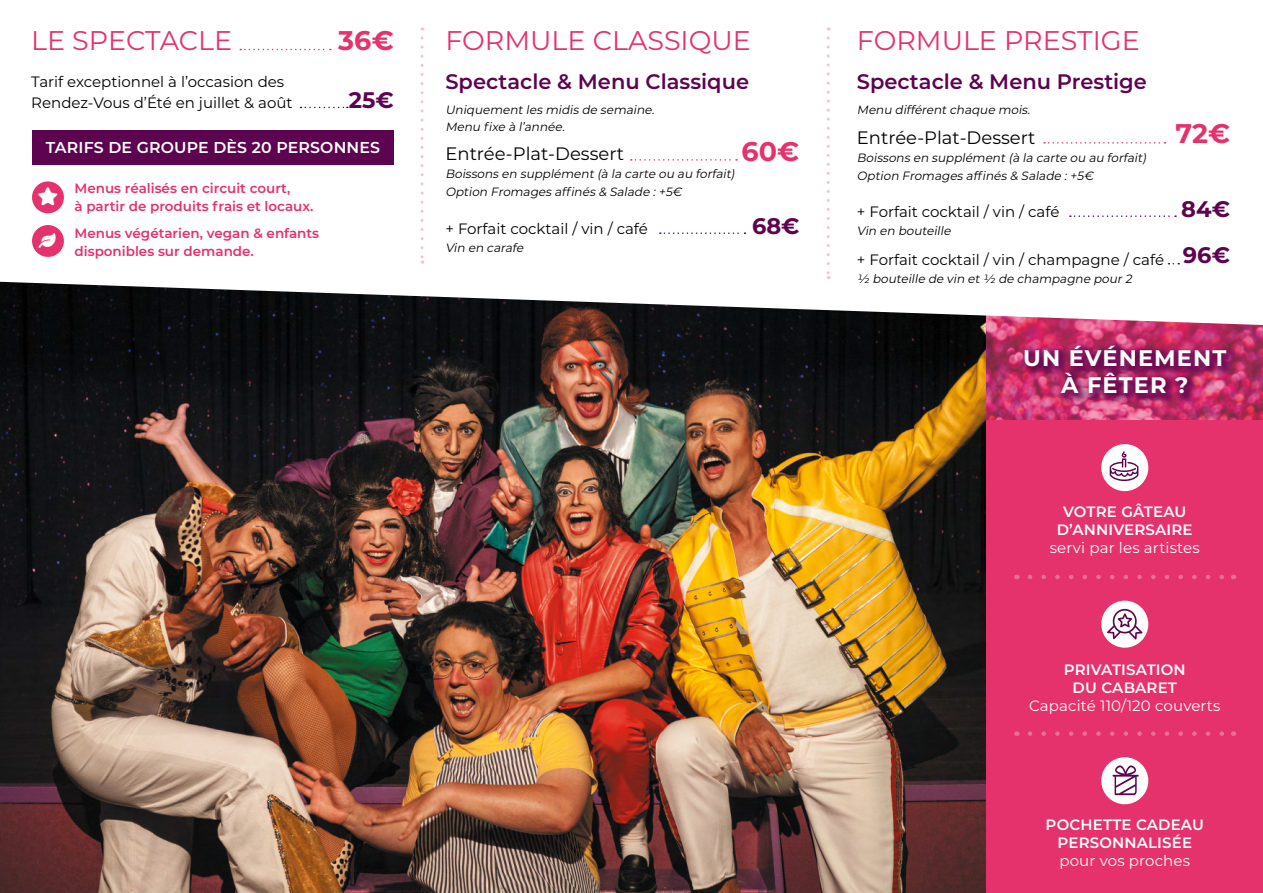
<style>
.page{position:relative;width:1263px;height:893px;background:#fff}
.page>*{position:absolute;margin:0;border:0;box-sizing:border-box;transform-origin:0 0}
.t1{font:27px "Montserrat";color:#e5316c}
.t2{font:700 27px "Montserrat";color:#e5316c}
.t3{font:700 22.5px/27px "Montserrat";letter-spacing:.05em;color:#fff;text-align:center}
.t4{font:700 22.5px/45.8px "Montserrat";color:#5d0450}
.t5{font:600 21px "Montserrat";color:#5d0450}
.t6{font:18px "Montserrat";color:#000}
.t7{font:600 15.75px "Montserrat";letter-spacing:.01em;color:#fff}
.t8{font:15px/21px "Montserrat";color:#000}
.t9{font:600 15px/18px "Montserrat";letter-spacing:.01em;color:#fff;text-align:center}
.t10{font:15px "Montserrat";letter-spacing:.01em;color:#fff}
.t11{font:15px "Font Awesome 5 Free Solid";color:#fff}
.t12{font:600 13.5px/18px "Montserrat";color:#e5316c}
.t13{font:italic 12px/18px "Montserrat";color:#000}
</style>
<div class="page">
<img style="left:0;top:325px;width:986px;height:568px">
<div style="left:986px;top:307px;width:277px;height:586px;background:#e5316c"></div>
<img style="left:986px;top:325px;width:277px;height:95px">
<div style="left:1019px;top:340px;width:219px;height:65px;background:#5d0450;opacity:.75"></div>
<div style="left:1101px;top:444px;width:47px;height:47px;background:#fff;border-radius:50%"></div>
<svg style="left:1110px;top:451px;width:28px;height:30px"></svg>
<div style="left:1101px;top:601px;width:47px;height:47px;background:#fff;border-radius:50%"></div>
<svg style="left:1107px;top:609px;width:35px;height:30px"></svg>
<div style="left:1101px;top:757px;width:47px;height:47px;background:#fff;border-radius:50%"></div>
<svg style="left:1112px;top:765px;width:27px;height:30px"></svg>
<svg style="left:1030px;top:575px;width:194px;height:4px"></svg>
<svg style="left:0;top:27px;width:1263px;height:298px"></svg>
<svg style="left:240px;top:49px;width:91px;height:1px"></svg>
<svg style="left:631px;top:159px;width:106px;height:2px"></svg>
<svg style="left:1044px;top:142px;width:121px;height:2px"></svg>
<svg style="left:1070px;top:215px;width:106px;height:2px"></svg>
<svg style="left:301px;top:107px;width:47px;height:1px"></svg>
<svg style="left:1030px;top:731px;width:194px;height:5px"></svg>
<svg style="left:421px;top:38px;width:3px;height:226px"></svg>
<svg style="left:827px;top:38px;width:3px;height:241px"></svg>
<div style="left:32px;top:181px;width:32px;height:32px;background:#e5316c;border-radius:50%"></div>
<svg style="left:660px;top:232px;width:85px;height:2px"></svg>
<div style="left:32px;top:225px;width:32px;height:32px;background:#e5316c;border-radius:50%"></div>
<div style="left:32px;top:131px;width:362px;height:34px;background:#5d0450"></div>
<h1 class="t1" style="left:31px;top:22px;width:202px">LE SPECTACLE</h1>
<p class="t8" style="left:31px;top:71px;width:263px">Tarif exceptionnel à l’occasion des<br>Rendez-Vous d’Été en juillet &amp; août</p>
<h1 class="t2" style="left:338px;top:20px;width:57px">36€</h1>
<h2 class="t4" style="left:349px;top:76px;width:47px">25€</h2>
<h3 class="t7" style="left:46px;top:136px;width:336px">TARIFS DE GROUPE DÈS 20 PERSONNES</h3>
<p class="t11" style="left:39px;top:233px;width:19px">●</p>
<p class="t12" style="left:75px;top:179px;width:240px">Menus réalisés en circuit court,<br>à partir de produits frais et locaux.</p>
<p class="t12" style="left:75px;top:224px;width:246px">Menus végétarien, vegan &amp; enfants disponibles sur demande.</p>
<h1 class="t1" style="left:445px;top:22px;width:307px">FORMULE CLASSIQUE</h1>
<h3 class="t5" style="left:445px;top:67px;width:305px">Spectacle &amp; Menu Classique</h3>
<p class="t13" style="left:445px;top:102px;width:213px;line-height:16.5px">Uniquementles midis de semaine.<br>Menu fixe à l’année.</p>
<h3 class="t6" style="left:445px;top:142px;width:180px">Entrée-Plat-Dessert</h3>
<p class="t13" style="left:445px;top:165px;width:294px">Boissons en supplément(à la carte ou au forfait)<br>Option Fromages affinés &amp; Salade :+5€</p>
<p class="t8" style="left:445px;top:218px;width:204px">+ Forfait cocktail / vin / café</p>
<p class="t13" style="left:445px;top:238px;width:82px">Vin en carafe</p>
<h1 class="t2" style="left:742px;top:132px;width:59px">60€</h1>
<h2 class="t4" style="left:752px;top:202px;width:49px">68€</h2>
<h1 class="t1" style="left:857px;top:22px;width:284px">FORMULE PRESTIGE</h1>
<h3 class="t5" style="left:857px;top:67px;width:292px">Spectacle &amp; Menu Prestige</h3>
<p class="t13" style="left:857px;top:101px;width:177px">Menu différentchaque mois.</p>
<h3 class="t6" style="left:857px;top:125px;width:180px">Entrée-Plat-Dessert</h3>
<p class="t13" style="left:857px;top:148px;width:294px">Boissons en supplément(à la carte ou au forfait)<br>Option Fromages affinés &amp; Salade :+5€</p>
<p class="t8" style="left:857px;top:201px;width:204px">+ Forfait cocktail / vin / café</p>
<p class="t13" style="left:857px;top:222px;width:98px">Vin en bouteille</p>
<p class="t8" style="left:857px;top:249px;width:309px">+ Forfait cocktail / vin / champagne / café</p>
<p class="t13" style="left:857px;top:269px;width:279px">1/2 bouteille de vin et1/2 de champagne pour2</p>
<h1 class="t2" style="left:1175px;top:114px;width:56px">72€</h1>
<h2 class="t4" style="left:1181px;top:185px;width:51px">84€<br>96€</h2>
<h2 class="t3" style="left:1023px;top:343px;width:205px">UN ÉVÉNEMENT<br>À FÊTER ?</h2>
<p class="t9" style="left:1057px;top:502px;width:137px">VOTRE GÂTEAU<br>D’ANNIVERSAIRE</p>
<p class="t10" style="left:1050px;top:538px;width:151px">servi par les artistes</p>
<p class="t9" style="left:1064px;top:660px;width:123px">PRIVATISATION<br>DU CABARET</p>
<p class="t10" style="left:1029px;top:695px;width:193px">Capacité 110/120 couverts</p>
<p class="t9" style="left:1045px;top:815px;width:160px">POCHETTE CADEAU<br>PERSONNALISÉE</p>
<p class="t10" style="left:1059px;top:850px;width:132px">pour vos proches</p>
</div>
